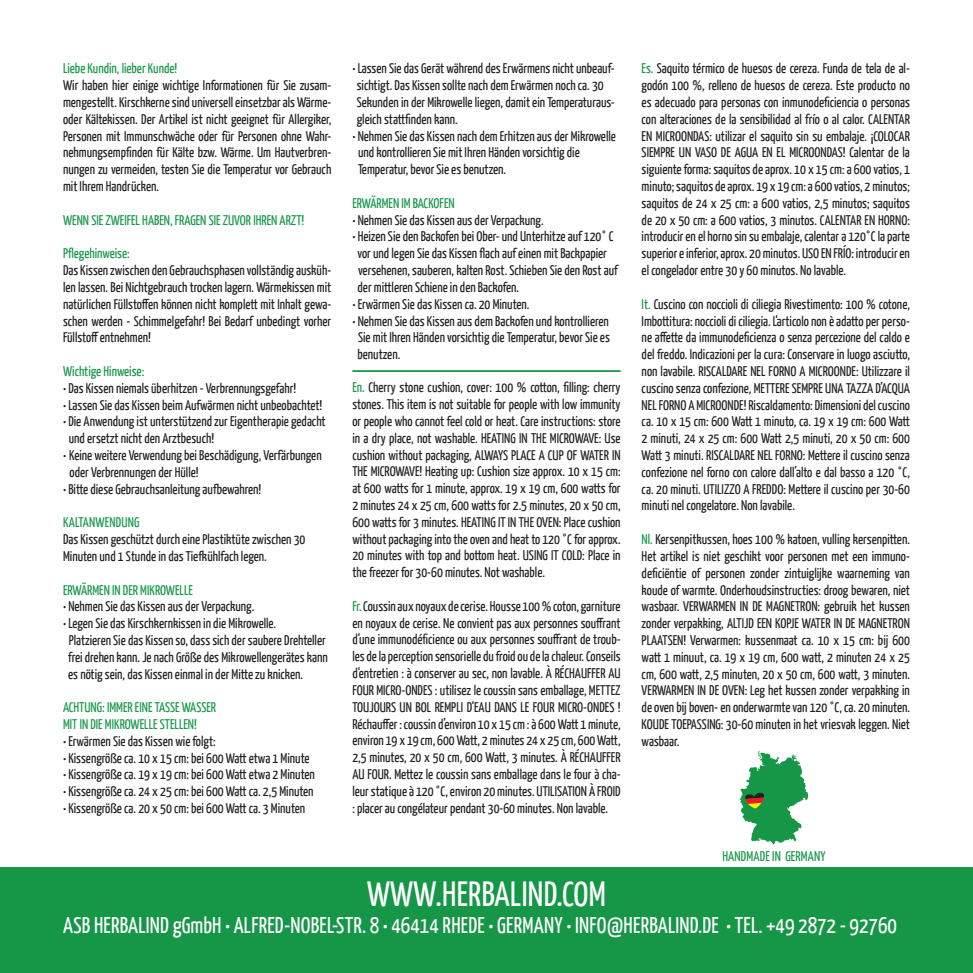
<style>
.page{position:relative;width:973px;height:973px;background:#fff}
.page>*{position:absolute;margin:0;border:0;box-sizing:border-box;transform-origin:0 0}
.t1{font:35px "Yanone Kaffeesatz";letter-spacing:.01em;color:#fff}
.t2{font:22.75px "Yanone Kaffeesatz";letter-spacing:.01em;color:#fff}
.t3{font:14px/16.8px "Yanone Kaffeesatz";color:#231f20;text-align:justify}
.t4{font:14px/16.8px "Yanone Kaffeesatz";color:#169747}
.s1{color:#169747}
</style>
<div class="page">
<hr style="left:352px;top:370px;width:268px;height:2px;background:#169747">
<div style="left:0;top:867px;width:972px;height:105px;background:#169747"></div>
<svg style="left:739px;top:750px;width:69px;height:94px"></svg>
<p class="t4" style="left:63px;top:60px;width:116px">Liebe Kundin, lieber Kunde!</p>
<p class="t3" style="left:63px;top:76px;width:270px">Wir haben hier einige wichtige Informationen für Sie zusam&shy;mengestellt. Kirschkerne sind universell einsetzbar als Wärme&shy;oder Kältekissen. Der Artikel ist nicht geeignet für Allergiker, Personen mit Immunschwäche oder für Personen ohne Wahr&shy;nehmungsempfinden für Kälte bzw. Wärme. Um Hautverbren&shy;nungen zu vermeiden, testen Sie die Temperatur vor Gebrauch mit Ihrem Handrücken.</p>
<p class="t4" style="left:63px;top:211px;width:243px">WENN SIE ZWEIFEL HABEN, FRAGEN SIE ZUVOR IHREN ARZT!</p>
<p class="t4" style="left:63px;top:244px;width:68px">Pflegehinweise:</p>
<p class="t3" style="left:63px;top:261px;width:270px">Das Kissen zwischen den Gebrauchsphasen vollständig ausküh&shy;len lassen. Bei Nichtgebrauch trocken lagern. Wärmekissen mit natürlichen Füllstoffen können nicht komplett mit Inhalt gewa&shy;schen werden - Schimmelgefahr! Bei Bedarf unbedingt vorher Füllstoff entnehmen!</p>
<p class="t4" style="left:63px;top:362px;width:83px">Wichtige Hinweise:</p>
<p class="t3" style="left:63px;top:379px;width:234px">• Das Kissen niemals überhitzen - Verbrennungsgefahr!</p>
<p class="t3" style="left:63px;top:396px;width:261px">• Lassen Sie das Kissen beim Aufwärmen nicht unbeobachtet!</p>
<p class="t3" style="left:69px;top:412px;width:258px;text-indent:-6px">• Die Anwendung ist unterstützend zur Eigentherapie gedacht und ersetzt nicht den Arztbesuch!</p>
<p class="t3" style="left:70px;top:446px;width:253px;text-indent:-7px">• Keine weitere Verwendung bei Beschädigung, Verfärbungen oder Verbrennungen der Hülle!</p>
<p class="t3" style="left:63px;top:480px;width:200px">• Bitte diese Gebrauchsanleitung aufbewahren!</p>
<p class="t4" style="left:63px;top:513px;width:78px">KALTANWENDUNG</p>
<p class="t3" style="left:63px;top:530px;width:244px">Das Kissen geschützt durch eine Plastiktüte zwischen 30<br>Minuten und 1 Stunde in das Tiefkühlfach legen.</p>
<p class="t4" style="left:63px;top:580px;width:131px">ERWÄRMEN IN DER MIKROWELLE</p>
<p class="t3" style="left:63px;top:597px;width:193px">• Nehmen Sie das Kissen aus der Verpackung.</p>
<p class="t3" style="left:68px;top:614px;width:261px;text-align:left;text-indent:-5px">• Legen Sie das Kirschkernkissen in die Mikrowelle.<br>Platzieren Sie das Kissen so, dass sich der saubere Drehteller frei drehen kann. Je nach Größe des Mikrowellengerätes kann es nötig sein, das Kissen einmal in der Mitte zu knicken.</p>
<p class="t4" style="left:63px;top:698px;width:154px">ACHTUNG: IMMER EINE TASSE WASSER<br>MIT IN DIE MIKROWELLE STELLEN!</p>
<p class="t3" style="left:63px;top:732px;width:154px">• Erwärmen Sie das Kissen wie folgt:</p>
<p class="t3" style="left:63px;top:748px;width:248px">• Kissengröße ca. 10 x 15 cm: bei 600 Watt etwa 1 Minute</p>
<p class="t3" style="left:63px;top:765px;width:253px">• Kissengröße ca. 19 x 19 cm: bei 600 Watt etwa 2 Minuten</p>
<p class="t3" style="left:63px;top:782px;width:252px">• Kissengröße ca. 24 x 25 cm: bei 600 Watt ca. 2,5 Minuten</p>
<p class="t3" style="left:63px;top:799px;width:244px">• Kissengröße ca. 20 x 50 cm: bei 600 Watt ca. 3 Minuten</p>
<p class="t3" style="left:356px;top:60px;width:259px;text-align:left;text-indent:-4px">• Lassen Sie das Gerät während des Erwärmens nicht unbeauf&shy;sichtigt. Das Kissen sollte nach dem Erwärmen noch ca. 30<br>Sekunden in der Mikrowelle liegen, damit ein Temperaturaus&shy;gleich stattfinden kann.</p>
<p class="t3" style="left:358px;top:127px;width:259px;text-align:left;text-indent:-6px">• Nehmen Sie das Kissen nach dem Erhitzen aus der Mikrowelle und kontrollieren Sie mit Ihren Händen vorsichtig die<br>Temperatur, bevor Sie es benutzen.</p>
<p class="t4" style="left:352px;top:194px;width:104px">ERWÄRMEN IM BACKOFEN</p>
<p class="t3" style="left:352px;top:211px;width:193px">• Nehmen Sie das Kissen aus der Verpackung.</p>
<p class="t3" style="left:357px;top:228px;width:261px;text-align:left;text-indent:-5px">• Heizen Sie den Backofen bei Ober- und Unterhitze auf 120° C vor und legen Sie das Kissen flach auf einen mit Backpapier versehenen, sauberen, kalten Rost. Schieben Sie den Rost auf der mittleren Schiene in den Backofen.</p>
<p class="t3" style="left:352px;top:295px;width:179px">• Erwärmen Sie das Kissen ca. 20 Minuten.</p>
<p class="t3" style="left:357px;top:312px;width:254px;text-indent:-5px">• Nehmen Sie das Kissen aus dem Backofen und kontrollieren Sie mit Ihren Händen vorsichtig die Temperatur, bevor Sie es benutzen.</p>
<p class="t3" style="left:352px;top:378px;width:270px"><span class="s1">En.</span> Cherry stone cushion, cover: 100 % cotton, filling: cherry stones. This item is not suitable for people with low immunity or people who cannot feel cold or heat. Care instructions: store in a dry place, not washable. HEATING IN THE MICROWAVE: Use cushion without packaging, ALWAYS PLACE A CUP OF WATER IN THE MICROWAVE! Heating up: Cushion size approx. 10 x 15 cm: at 600 watts for 1 minute, approx. 19 x 19 cm, 600 watts for 2 minutes 24 x 25 cm, 600 watts for 2.5 minutes, 20 x 50 cm, 600 watts for 3 minutes. HEATING IT IN THE OVEN: Place cushion without packaging into the oven and heat to 120 °C for approx.<br>20 minutes with top and bottom heat. USING IT COLD: Place in the freezer for 30-60 minutes. Not washable.</p>
<p class="t3" style="left:352px;top:597px;width:270px"><span class="s1">Fr.</span> Coussin aux noyaux de cerise. Housse 100 % coton, garniture en noyaux de cerise. Ne convient pas aux personnes souffrant d‘une immunodéficience ou aux personnes souffrant de troub&shy;les de la perception sensorielle du froid ou de la chaleur. Conseils d‘entretien : à conserver au sec, non lavable. À RÉCHAUFFER AU FOUR MICRO-ONDES : utilisez le coussin sans emballage, METTEZ TOUJOURS UN BOL REMPLI D‘EAU DANS LE FOUR MICRO-ONDES !<br>Réchauffer : coussin d’environ 10 x 15 cm : à 600 Watt 1 minute, environ 19 x 19 cm, 600 Watt, 2 minutes 24 x 25 cm, 600 Watt, 2,5 minutes, 20 x 50 cm, 600 Watt, 3 minutes. À RÉCHAUFFER AU FOUR. Mettez le coussin sans emballage dans le four à cha&shy;leur statique à 120 °C, environ 20 minutes. UTILISATION À FROID : placer au congélateur pendant 30-60 minutes. Non lavable.</p>
<h1 class="t1" style="left:367px;top:872px;width:240px">WWW.HERBALIND.COM</h1>
<p class="t3" style="left:641px;top:60px;width:270px"><span class="s1">Es.</span> Saquito térmico de huesos de cereza. Funda de tela de al&shy;godón 100 %, relleno de huesos de cereza. Este producto no es adecuado para personas con inmunodeficiencia o personas con alteraciones de la sensibilidad al frío o al calor. CALENTAR EN MICROONDAS: utilizar el saquito sin su embalaje. ¡COLOCAR SIEMPRE UN VASO DE AGUA EN EL MICROONDAS! Calentar de la siguiente forma: saquitos de aprox. 10 x 15 cm: a 600 vatios, 1 minuto; saquitos de aprox. 19 x 19 cm: a 600 vatios, 2 minutos; saquitos de 24 x 25 cm: a 600 vatios, 2,5 minutos; saquitos de 20 x 50 cm: a 600 vatios, 3 minutos. CALENTAR EN HORNO: introducir en el horno sin su embalaje, calentar a 120°C la parte superior e inferior, aprox. 20 minutos. USO EN FRÍO: introducir en el congelador entre 30 y 60 minutos. No lavable.</p>
<p class="t3" style="left:641px;top:295px;width:270px"><span class="s1">It.</span> Cuscino con noccioli di ciliegia Rivestimento: 100 % cotone, Imbottitura: noccioli di ciliegia. L‘articolo non è adatto per perso&shy;ne affette da immunodeficienza o senza percezione del caldo e del freddo. Indicazioni per la cura: Conservare in luogo asciutto, non lavabile. RISCALDARE NEL FORNO A MICROONDE: Utilizzare il cuscino senza confezione, METTERE SEMPRE UNA TAZZA D’ACQUA NEL FORNO A MICROONDE! Riscaldamento: Dimensioni del cuscino ca. 10 x 15 cm: 600 Watt 1 minuto, ca. 19 x 19 cm: 600 Watt 2 minuti, 24 x 25 cm: 600 Watt 2,5 minuti, 20 x 50 cm: 600<br>Watt 3 minuti. RISCALDARE NEL FORNO: Mettere il cuscino senza confezione nel forno con calore dall’alto e dal basso a 120 °C, ca. 20 minuti. UTILIZZO A FREDDO: Mettere il cuscino per 30-60 minuti nel congelatore. Non lavabile.</p>
<p class="t3" style="left:641px;top:530px;width:270px"><span class="s1">Nl.</span> Kersenpitkussen, hoes 100 % katoen, vulling kersenpitten.<br>Het artikel is niet geschikt voor personen met een immuno&shy;deficiëntie of personen zonder zintuiglijke waarneming van koude of warmte. Onderhoudsinstructies: droog bewaren, niet wasbaar. VERWARMEN IN DE MAGNETRON: gebruik het kussen zonder verpakking, ALTIJD EEN KOPJE WATER IN DE MAGNETRON PLAATSEN! Verwarmen: kussenmaat ca. 10 x 15 cm: bij 600 watt 1 minuut, ca. 19 x 19 cm, 600 watt, 2 minuten 24 x 25 cm, 600 watt, 2,5 minuten, 20 x 50 cm, 600 watt, 3 minuten.<br>VERWARMEN IN DE OVEN: Leg het kussen zonder verpakking in de oven bij boven- en onderwarmte van 120 °C, ca. 20 minuten.<br>KOUDE TOEPASSING: 30-60 minuten in het vriesvak leggen. Niet wasbaar.</p>
<p class="t4" style="left:722px;top:846px;width:105px">HANDMADE IN GERMANY</p>
<h2 class="t2" style="left:63px;top:910px;width:835px">ASB HERBALIND gGmbH • ALFRED-NOBEL-STR. 8 • 46414 RHEDE • GERMANY • INFO@HERBALIND.DE • TEL. +49 2872 - 92760</h2>
</div>
